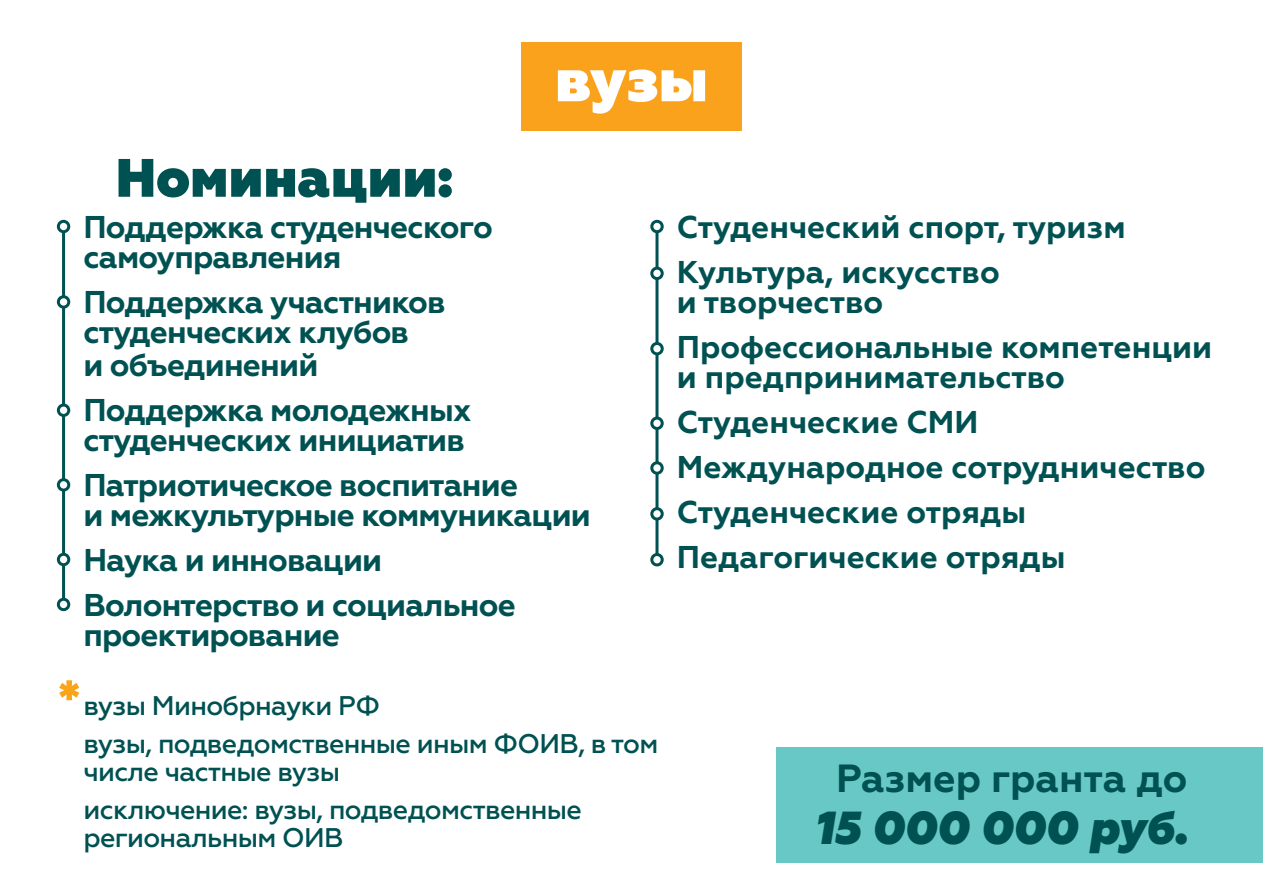
<style>
.page{position:relative;width:1263px;height:893px;background:#fff}
.page>*{position:absolute;margin:0;border:0;box-sizing:border-box;transform-origin:0 0}
.t1{font:800 60px "Geometria";color:#fff}
.t2{font:800 54px "Geometria";color:#005152}
.t3{font:800 52.8px "Geometria";color:#faa41a}
.t4{font:italic 800 46.2px "Geometria";color:#005152}
.t5{font:700 39.3px "Geometria";color:#005152}
.t6{font:700 31.5px/45px "Geometria";letter-spacing:-.025em;color:#005152}
.t7{font:700 31.5px/45px "Geometria";color:#005152}
.t8{font:500 27px/37.5px "Geometria";letter-spacing:-.025em;color:#005152}
</style>
<div class="page">
<div style="left:521px;top:42px;width:221px;height:89px;background:#faa21b"></div>
<hr style="left:62px;top:232px;width:3px;height:372px;background:#005152">
<div style="left:57px;top:220px;width:13px;height:13px;border:3px solid #005152;border-radius:50%"></div>
<div style="left:58px;top:297px;width:11px;height:10px;background:#fff;border-radius:50%"></div>
<div style="left:57px;top:295px;width:13px;height:14px;border:3px solid #005152;border-radius:50%"></div>
<div style="left:58px;top:405px;width:11px;height:10px;background:#fff;border-radius:50%"></div>
<div style="left:57px;top:404px;width:13px;height:13px;border:3px solid #005152;border-radius:50%"></div>
<div style="left:58px;top:480px;width:11px;height:10px;background:#fff;border-radius:50%"></div>
<div style="left:57px;top:478px;width:13px;height:14px;border:3px solid #005152;border-radius:50%"></div>
<div style="left:58px;top:554px;width:11px;height:11px;background:#fff;border-radius:50%"></div>
<div style="left:57px;top:553px;width:13px;height:13px;border:3px solid #005152;border-radius:50%"></div>
<div style="left:58px;top:599px;width:11px;height:11px;background:#fff;border-radius:50%"></div>
<div style="left:57px;top:598px;width:13px;height:13px;border:3px solid #005152;border-radius:50%"></div>
<hr style="left:655px;top:232px;width:3px;height:328px;background:#005152">
<div style="left:650px;top:220px;width:14px;height:13px;border:3px solid #005152;border-radius:50%"></div>
<div style="left:652px;top:268px;width:10px;height:11px;background:#fff;border-radius:50%"></div>
<div style="left:650px;top:267px;width:14px;height:13px;border:3px solid #005152;border-radius:50%"></div>
<div style="left:652px;top:343px;width:10px;height:11px;background:#fff;border-radius:50%"></div>
<div style="left:650px;top:342px;width:14px;height:13px;border:3px solid #005152;border-radius:50%"></div>
<div style="left:652px;top:418px;width:10px;height:10px;background:#fff;border-radius:50%"></div>
<div style="left:650px;top:417px;width:14px;height:13px;border:3px solid #005152;border-radius:50%"></div>
<div style="left:652px;top:463px;width:10px;height:10px;background:#fff;border-radius:50%"></div>
<div style="left:650px;top:461px;width:14px;height:14px;border:3px solid #005152;border-radius:50%"></div>
<div style="left:652px;top:509px;width:10px;height:10px;background:#fff;border-radius:50%"></div>
<div style="left:650px;top:507px;width:14px;height:14px;border:3px solid #005152;border-radius:50%"></div>
<div style="left:652px;top:554px;width:10px;height:11px;background:#fff;border-radius:50%"></div>
<div style="left:650px;top:553px;width:14px;height:13px;border:3px solid #005152;border-radius:50%"></div>
<div style="left:777px;top:747px;width:486px;height:116px;background:#68c8c6"></div>
<h1 class="t1" style="left:555px;top:44px;width:155px">вузы</h1>
<h2 class="t2" style="left:116px;top:146px;width:339px">Номинации:</h2>
<p class="t6" style="left:83px;top:213px;width:411px;line-height:30px">Поддержка студенческого самоуправления</p>
<p class="t6" style="left:83px;top:288px;width:364px;line-height:30px">Поддержка участников студенческих клубов</p>
<p class="t6" style="left:83px;top:343px;width:390px">и объединений<br>Поддержка молодежных</p>
<p class="t6" style="left:83px;top:418px;width:436px">студенческих инициатив<br>Патриотическое воспитание</p>
<p class="t6" style="left:83px;top:493px;width:509px">и межкультурные коммуникации<br>Наука и инновации<br>Волонтерство и социальное</p>
<p class="t6" style="left:83px;top:613px;width:258px">проектирование</p>
<h3 class="t3" style="left:58px;top:667px;width:23px">*</h3>
<p class="t8" style="left:83px;top:687px;width:576px">вузы Минобрнауки РФ<br>вузы, подведомственные иным ФОИВ, в том</p>
<p class="t8" style="left:83px;top:753px;width:500px">числе частные вузы<br>исключение: вузы, подведомственные</p>
<p class="t8" style="left:83px;top:819px;width:262px">региональным ОИВ</p>
<p class="t7" style="left:677px;top:205px;width:450px">Студенческий спорт, туризм<br>Культура, искусство</p>
<p class="t7" style="left:677px;top:280px;width:537px">и творчество<br>Профессиональные компетенции</p>
<p class="t7" style="left:677px;top:355px;width:530px">и предпринимательство<br>Студенческие СМИ<br>Международное сотрудничество<br>Студенческие отряды<br>Педагогические отряды</p>
<p class="t5" style="left:836px;top:755px;width:353px">Размер гранта до</p>
<h3 class="t4" style="left:814px;top:800px;width:375px">15 000 000 руб.</h3>
</div>
